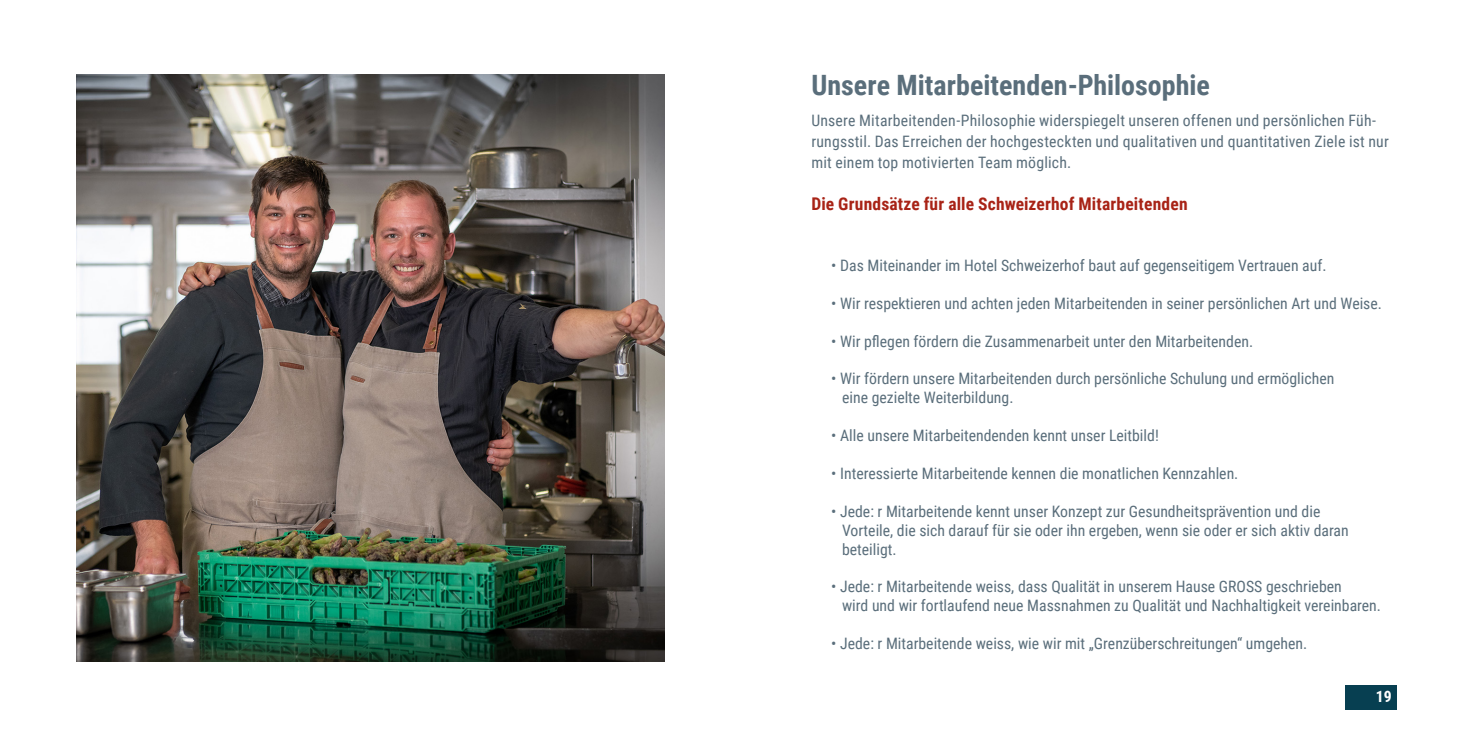
<style>
.page{position:relative;width:1474px;height:737px;background:#fff}
.page>*{position:absolute;margin:0;border:0;box-sizing:border-box;transform-origin:0 0}
.t1{font:700 28px "Roboto Condensed";color:#5a6e7b}
.t2{font:700 17.5px "Roboto Condensed";letter-spacing:.01em;color:#a82316}
.t3{font:15.75px/18.9px "Roboto Condensed";color:#5a6e7b}
.t4{font:700 15.75px "Roboto Condensed";color:#fff}
</style>
<div class="page">
<div style="left:1345px;top:685px;width:51px;height:24px;background:#073f51"></div>
<img style="left:77px;top:74px;width:588px;height:587px">
<h1 class="t1" style="left:811px;top:65px;width:400px">Unsere Mitarbeitenden-Philosophie</h1>
<p class="t3" style="left:811px;top:109px;width:579px;line-height:21px">Unsere Mitarbeitenden-Philosophie widerspiegelt unseren offenen und persönlichen Füh&shy;rungsstil. Das Erreichen der hochgesteckten und qualitativen und quantitativen Ziele ist nur mit einem top motivierten Team möglich.</p>
<p class="t2" style="left:811px;top:192px;width:378px">Die Grundsätze für alle Schweizerhof Mitarbeitenden</p>
<p class="t3" style="left:831px;top:255px;width:497px">• Das Miteinander im Hotel Schweizerhof baut auf gegenseitigem Vertrauen auf.</p>
<p class="t3" style="left:831px;top:293px;width:552px">• Wir respektieren und achten jeden Mitarbeitenden in seiner persönlichen Art und Weise.</p>
<p class="t3" style="left:831px;top:331px;width:423px">• Wir pflegen fördern die Zusammenarbeit unter den Mitarbeitenden.</p>
<p class="t3" style="left:842px;top:369px;width:494px;text-indent:-11px">• Wir fördern unsere Mitarbeitenden durch persönliche Schulung und ermöglichen eine gezielte Weiterbildung.</p>
<p class="t3" style="left:831px;top:425px;width:329px">• Alle unsere Mitarbeitendenden kennt unser Leitbild!</p>
<p class="t3" style="left:831px;top:463px;width:408px">• Interessierte Mitarbeitende kennen die monatlichen Kennzahlen.</p>
<p class="t3" style="left:842px;top:501px;width:508px;text-indent:-11px">• Jede: r Mitarbeitende kennt unser Konzept zur Gesundheitsprävention und die<br>Vorteile, die sich darauf für sie oder ihn ergeben, wenn sie oder er sich aktiv daran beteiligt.</p>
<p class="t3" style="left:842px;top:577px;width:540px;text-indent:-11px">• Jede: r Mitarbeitende weiss, dass Qualität in unserem Hause GROSS geschrieben<br>wird und wir fortlaufend neue Massnahmen zu Qualität und Nachhaltigkeit vereinbaren.</p>
<p class="t3" style="left:831px;top:633px;width:477px">• Jede: r Mitarbeitende weiss, wie wir mit „Grenzüberschreitungen“ umgehen.</p>
<p class="t4" style="left:1375px;top:685px;width:17px">19</p>
</div>
